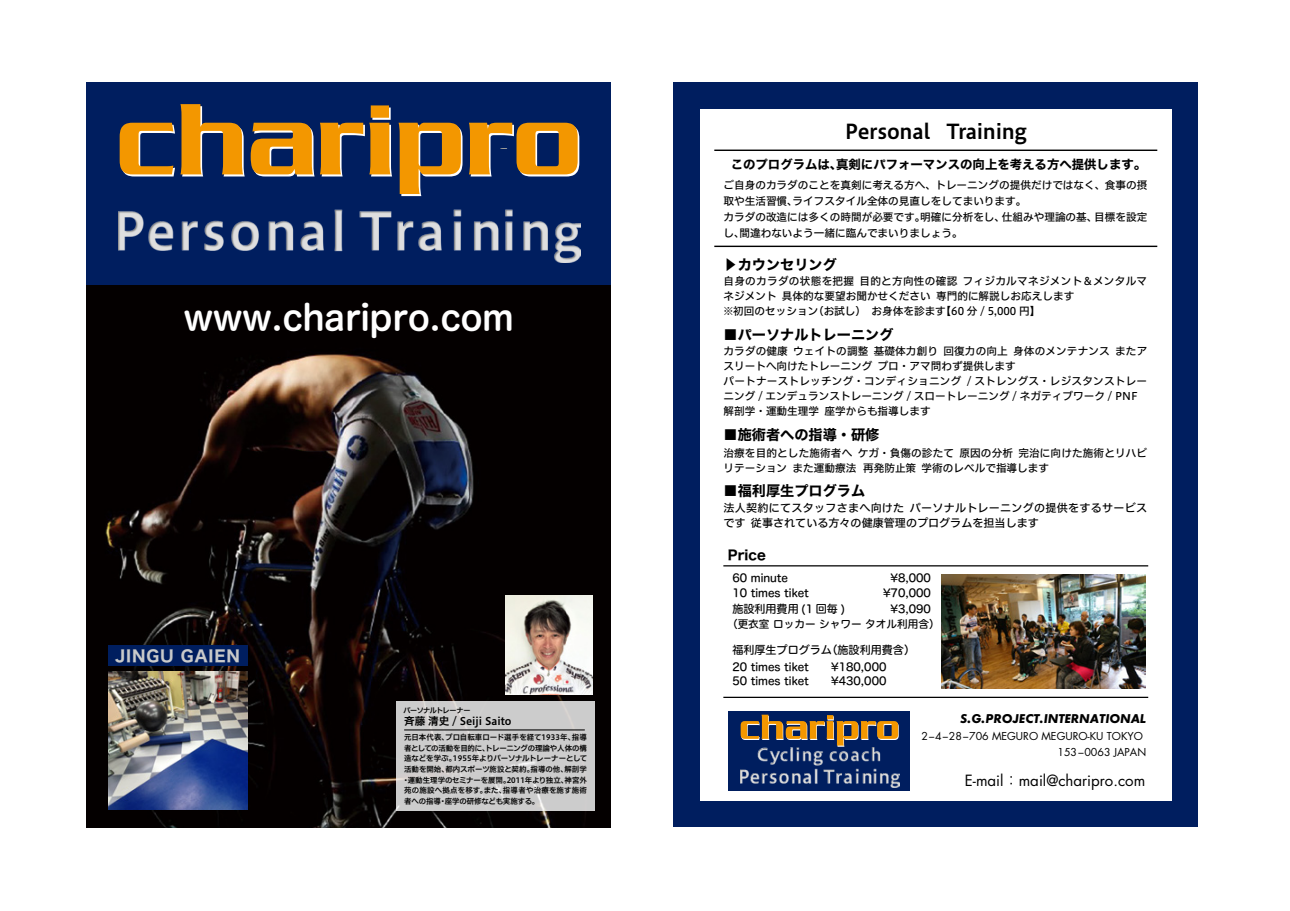
<style>
.page{position:relative;width:1290px;height:911px;background:#fff}
.page>*{position:absolute;margin:0;border:0;box-sizing:border-box;transform-origin:0 0}
.t1{font:34.5px "Hira Maru Std W6";color:#fff}
.t2{font:20.38px "Hiragino UD Sans F Std N W6";letter-spacing:-.015em;color:#000}
.t3{font:16px "Hira Kaku Std W7";letter-spacing:.05em;color:#c9caca}
.t4{font:15px "Futura";color:#000}
.t5{font:14.12px "Hira Kaku Std N W7";color:#000}
.t6{font:italic 700 13.25px "Futura T";color:#000}
.t7{font:13.25px "Hira Sans Old Std N W7";color:#000}
.t8{font:12.38px "Hira Kaku Std W7";color:#000}
.t9{font:11.12px/16.9px "Hira Maru Std W5";color:#000}
.t10{font:11.12px/15px "Hiragino UD Sans F Std N W5";color:#000}
.t11{font:11.12px "Hiragino UD Sans F Std N W5";letter-spacing:.02em;color:#000}
.t12{font:10.62px/16px "Hiragino UD Sans F Std N W5";color:#000}
.t13{font:10.62px/16px "Futura";color:#000}
.t14{font:10.62px "Hiragino UD Sans F Std N W5";letter-spacing:.02em;color:#000}
.t15{font:10.62px "Hiragino UD Sans F Std N W5";letter-spacing:.025em;color:#000}
.t16{font:10.62px "Hira Maru Std W5";color:#000}
.t17{font:10.62px "Hiragino UD Sans F Std W6";color:#000}
.t18{font:7.5px/10.6px "Hiragino UD Sans F Std W6";color:#000}
.t19{font:7.5px/10.6px "Hiragino UD Sans F Std W6";letter-spacing:-.02em;color:#000}
.t20{font:7.5px "Hiragino UD Sans F Std W6";letter-spacing:.025em;color:#000}
.t21{font:7.12px "Hiragino UD Sans F Std W6";letter-spacing:-.07em;color:#000}
.s1{font-family:"UD Shin Go Pr 6 N";font-weight:700}
.s2{font-family:"Hira Kaku Pro W3"}
</style>
<div class="page">
<img style="left:86px;top:285px;width:525px;height:542px">
<div style="left:86px;top:83px;width:525px;height:202px;background:#001e5f"></div>
<img style="left:119px;top:209px;width:462px;height:54px">
<svg style="left:120px;top:104px;width:125px;height:72px"></svg>
<svg style="left:251px;top:105px;width:141px;height:71px"></svg>
<svg style="left:399px;top:123px;width:63px;height:73px"></svg>
<svg style="left:469px;top:123px;width:110px;height:53px"></svg>
<div style="left:396px;top:701px;width:198px;height:109px;background:#ccc"></div>
<hr style="left:404px;top:729px;width:181px;height:1px;background:#000">
<img style="left:505px;top:595px;width:88px;height:99px">
<img style="left:108px;top:671px;width:140px;height:138px">
<div style="left:108px;top:645px;width:140px;height:21px;background:#001e5f"></div>
<div style="left:673px;top:83px;width:525px;height:744px;background:#001e5f"></div>
<div style="left:700px;top:109px;width:471px;height:691px;background:#fff"></div>
<hr style="left:714px;top:150px;width:443px;height:1px;background:#000">
<hr style="left:714px;top:246px;width:443px;height:1px;background:#000">
<div style="left:728px;top:711px;width:182px;height:79px;background:#001e5f"></div>
<svg style="left:741px;top:714px;width:158px;height:32px"></svg>
<img style="left:740px;top:747px;width:159px;height:40px">
<hr style="left:723px;top:565px;width:425px;height:1px;background:#000">
<hr style="left:723px;top:696px;width:425px;height:2px;background:#000">
<img style="left:941px;top:574px;width:204px;height:115px">
<h1 class="t1" style="left:184px;top:291px;width:331px">www.charipro.com</h1>
<h3 class="t3" style="left:115px;top:643px;width:126px">JINGU GAIEN</h3>
<p class="t21" style="left:403px;top:705px;width:69px">パーソナルトレーナー</p>
<p class="t17" style="left:404px;top:713px;width:109px">斉藤清史 / Seiji Saito</p>
<p class="t18" style="left:445px;top:731px;width:132px">プロ自転車ロード選手を経て1933年、</p>
<p class="t18" style="left:572px;top:731px;width:17px">指導</p>
<p class="t18" style="left:404px;top:731px;width:184px">元日本代表、<br>者としての活動を目的にトレーニングの理論や人体の構</p>
<p class="t19" style="left:453px;top:742px;width:136px;text-indent:29px">、<br>1955年よりパーソナルトレーナーとして</p>
<p class="t18" style="left:404px;top:753px;width:54px">造などを学ぶ。</p>
<p class="t18" style="left:445px;top:763px;width:90px">都内スポーツ施設と契約。</p>
<p class="t18" style="left:530px;top:763px;width:39px">指導の他、</p>
<p class="t18" style="left:564px;top:763px;width:24px">解剖学</p>
<p class="t18" style="left:404px;top:763px;width:46px">活動を開始、</p>
<p class="t18" style="left:507px;top:774px;width:63px">2011年より独立、</p>
<p class="t18" style="left:565px;top:774px;width:24px">神宮外</p>
<p class="t18" style="left:408px;top:774px;width:104px">運動生理学のセミナーを展開。</p>
<p class="t18" style="left:402px;top:774px;width:9px">・</p>
<p class="t20" style="left:503px;top:784px;width:86px">指導者や治療を施す施術</p>
<p class="t18" style="left:445px;top:785px;width:96px;text-indent:-41px">苑の施設へ拠点を移す。<br>座学の研修なども実施する。</p>
<p class="t18" style="left:484px;top:785px;width:24px">また、</p>
<p class="t18" style="left:404px;top:795px;width:38px">者への指導</p>
<p class="t18" style="left:439px;top:795px;width:9px">・</p>
<h2 class="t2" style="left:845px;top:116px;width:87px">Personal</h2>
<h2 class="t2" style="left:946px;top:116px;width:82px">Training</h2>
<p class="t8" style="left:731px;top:155px;width:113px">このプログラムは、</p>
<p class="t12" style="left:792px;top:176px;width:356px;text-indent:-69px">ご自身のカラダのことを真剣に考える方へ、トレーニングの提供だけではなく、食事の摂ライフスタイル全体の見直しをしてまいります。</p>
<p class="t8" style="left:836px;top:155px;width:312px">真剣にパフォーマンスの向上を考える方へ提供します。</p>
<p class="t12" style="left:723px;top:192px;width:76px">取や生活習慣、</p>
<p class="t12" style="left:739px;top:208px;width:225px;text-indent:-16px">カラダの改造には多くの時間が必要です。<br>間違わないよう一緒に臨んでまいりましょう。</p>
<p class="t12" style="left:920px;top:208px;width:87px">明確に分析をし、</p>
<p class="t12" style="left:1002px;top:208px;width:97px">仕組みや理論の基、</p>
<p class="t12" style="left:1094px;top:208px;width:55px">目標を設定</p>
<p class="t12" style="left:723px;top:224px;width:23px">し、</p>
<h3 class="t5" style="left:723px;top:253px;width:115px"><span class="s1">▶</span>カウンセリング</h3>
<p class="t15" style="left:723px;top:272px;width:132px">自身のカラダの状態を把握</p>
<p class="t15" style="left:962px;top:272px;width:186px">フィジカルマネジメント＆メンタルマ</p>
<p class="t15" style="left:859px;top:272px;width:99px">目的と方向性の確認</p>
<p class="t12" style="left:723px;top:287px;width:55px">ネジメント</p>
<p class="t12" style="left:936px;top:287px;width:140px">専門的に解説しお応えします</p>
<p class="t12" style="left:782px;top:287px;width:150px">具体的な要望お聞かせください</p>
<p class="t12" style="left:940px;top:302px;width:101px">【60 分 / 5,000 円【</p>
<p class="t12" style="left:813px;top:302px;width:134px">（お試し）　お身体を診ます</p>
<p class="t12" style="left:723px;top:302px;width:97px">※初回のセッション</p>
<h3 class="t5" style="left:723px;top:323px;width:172px">■パーソナルトレーニング</h3>
<p class="t12" style="left:723px;top:342px;width:66px">カラダの健康</p>
<p class="t12" style="left:874px;top:342px;width:66px">基礎体力創り</p>
<p class="t12" style="left:793px;top:342px;width:77px">ウェイトの調整</p>
<p class="t12" style="left:943px;top:342px;width:66px">回復力の向上</p>
<p class="t12" style="left:1013px;top:342px;width:98px">身体のメンテナンス</p>
<p class="t12" style="left:1115px;top:342px;width:34px">またア</p>
<p class="t12" style="left:877px;top:357px;width:140px">プロ・アマ問わず提供します</p>
<p class="t12" style="left:723px;top:357px;width:150px">スリートへ向けたトレーニング</p>
<p class="t14" style="left:723px;top:373px;width:239px">パートナーストレッチング・コンディショニング</p>
<p class="t12" style="left:723px;top:387px;width:415px">ニング / エンデュランストレーニング / スロートレーニング / ネガティブワーク / PNF</p>
<p class="t12" style="left:824px;top:402px;width:108px">座学からも指導します</p>
<p class="t14" style="left:967px;top:373px;width:182px">/ ストレングス・レジスタンストレー</p>
<p class="t12" style="left:723px;top:402px;width:97px">解剖学・運動生理学</p>
<h3 class="t5" style="left:723px;top:423px;width:157px">■施術者への指導・研修</h3>
<p class="t12" style="left:858px;top:444px;width:98px">ケガ・負傷の診たて</p>
<p class="t12" style="left:1018px;top:444px;width:130px">完治に向けた施術とリハビ</p>
<p class="t12" style="left:723px;top:444px;width:130px">治療を目的とした施術者へ</p>
<p class="t12" style="left:959px;top:444px;width:55px">原因の分析</p>
<p class="t12" style="left:921px;top:459px;width:129px">学術のレベルで指導します</p>
<p class="t12" style="left:792px;top:459px;width:65px">また運動療法</p>
<p class="t12" style="left:863px;top:459px;width:55px">再発防止策</p>
<p class="t12" style="left:723px;top:459px;width:65px">リテーション</p>
<h3 class="t5" style="left:723px;top:480px;width:143px">■福利厚生プログラム</h3>
<p class="t11" style="left:910px;top:499px;width:239px">パーソナルトレーニングの提供をするサービス</p>
<p class="t10" style="left:751px;top:499px;width:289px;text-indent:-27px">法人契約にてスタッフさまへ向けた<br>従事されている方々の健康管理のプログラムを担当します</p>
<p class="t11" style="left:723px;top:514px;width:24px">です</p>
<p class="t7" style="left:728px;top:545px;width:39px">Price</p>
<p class="t9" style="left:732px;top:570px;width:57px">60 minute</p>
<p class="t9" style="left:732px;top:585px;width:78px">10 times tiket</p>
<p class="t9" style="left:890px;top:570px;width:42px">¥8,000</p>
<p class="t9" style="left:883px;top:585px;width:50px">¥70,000</p>
<p class="t9" style="left:732px;top:600px;width:114px">施設利用費用 1( 回毎 (</p>
<p class="t16" style="left:727px;top:615px;width:214px">（更衣室ロッカーシャワータオル利用含(</p>
<p class="t9" style="left:826px;top:641px;width:90px">（施設利用費含(</p>
<p class="t9" style="left:890px;top:600px;width:42px">¥3,090</p>
<p class="t9" style="left:831px;top:641px;width:57px;text-indent:-99px">福利厚生プログラム¥180,000</p>
<p class="t9" style="left:732px;top:658px;width:78px">20 times tiket</p>
<p class="t9" style="left:732px;top:672px;width:78px">50 times tiket</p>
<p class="t9" style="left:831px;top:672px;width:57px">¥430,000</p>
<p class="t6" style="left:960px;top:711px;width:188px">G.S .PROJECT.INTERNATIONAL</p>
<p class="t13" style="left:1057px;top:728px;width:90px;text-indent:-136px">2−4−28−706 MEGURO MEGURO-KU TOKYO<br>153−0063 JAPAN</p>
<h3 class="t4" style="left:965px;top:770px;width:182px">-E mail<span class="s2">：</span>mail@charipro.com</h3>
</div>
